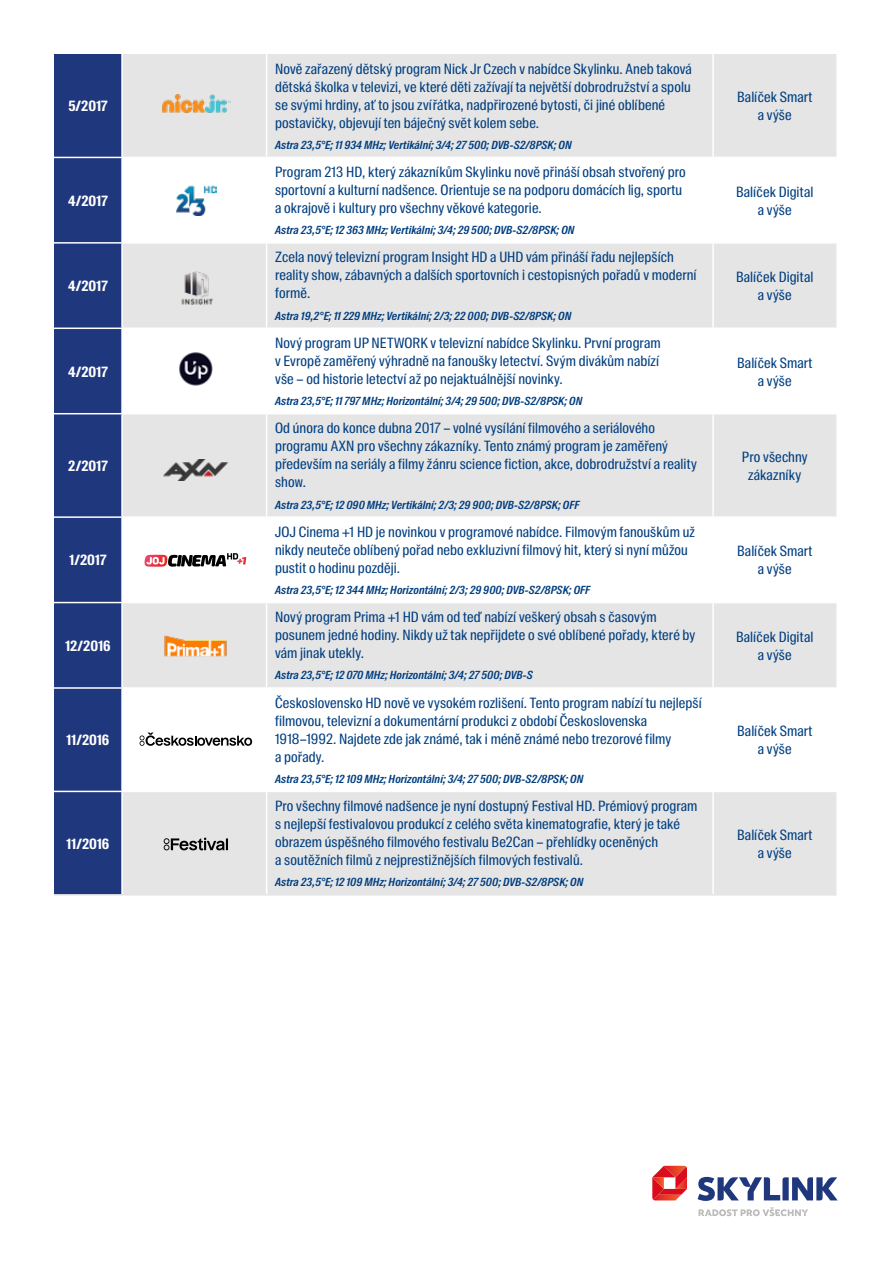
<style>
.page{position:relative;width:893px;height:1263px;background:#fff}
.page>*{position:absolute;margin:0;border:0;box-sizing:border-box;transform-origin:0 0}
.t1{font:14.25px/18px "Suisse Intl Cond";letter-spacing:.005em;color:#003e80;text-align:center}
.t2{font:700 14.25px "Suisse Intl Cond";letter-spacing:.005em;color:#fff}
.t3{font:italic 600 11.25px "Suisse Intl Cond";letter-spacing:.01em;color:#003e80}
</style>
<div class="page">
<div style="left:54px;top:54px;width:67px;height:840px;background:#1f377d"></div>
<div style="left:123px;top:54px;width:713px;height:840px;background:#e5e5e5"></div>
<svg style="left:123px;top:158px;width:713px;height:633px"></svg>
<hr style="left:266px;top:54px;width:1px;height:103px;background:#fff">
<hr style="left:712px;top:54px;width:2px;height:103px;background:#fff">
<hr style="left:266px;top:158px;width:1px;height:84px;background:#fff">
<hr style="left:712px;top:158px;width:2px;height:84px;background:#fff">
<hr style="left:266px;top:244px;width:1px;height:83px;background:#fff">
<hr style="left:712px;top:244px;width:2px;height:83px;background:#fff">
<hr style="left:266px;top:329px;width:1px;height:84px;background:#fff">
<hr style="left:712px;top:329px;width:2px;height:84px;background:#fff">
<hr style="left:266px;top:414px;width:1px;height:102px;background:#fff">
<hr style="left:712px;top:414px;width:2px;height:102px;background:#fff">
<hr style="left:266px;top:518px;width:1px;height:84px;background:#fff">
<hr style="left:712px;top:518px;width:2px;height:84px;background:#fff">
<hr style="left:266px;top:603px;width:1px;height:84px;background:#fff">
<hr style="left:712px;top:603px;width:2px;height:84px;background:#fff">
<hr style="left:266px;top:689px;width:1px;height:102px;background:#fff">
<hr style="left:712px;top:689px;width:2px;height:102px;background:#fff">
<hr style="left:266px;top:792px;width:1px;height:102px;background:#fff">
<hr style="left:712px;top:792px;width:2px;height:102px;background:#fff">
<hr style="left:54px;top:157px;width:68px;height:1px;background:#fff">
<hr style="left:122px;top:157px;width:145px;height:1px;background:#fff">
<hr style="left:267px;top:157px;width:446px;height:1px;background:#fff">
<hr style="left:713px;top:157px;width:123px;height:1px;background:#fff">
<hr style="left:54px;top:242px;width:68px;height:2px;background:#fff">
<hr style="left:122px;top:242px;width:145px;height:2px;background:#fff">
<hr style="left:267px;top:242px;width:446px;height:2px;background:#fff">
<hr style="left:713px;top:242px;width:123px;height:2px;background:#fff">
<hr style="left:54px;top:327px;width:68px;height:2px;background:#fff">
<hr style="left:122px;top:327px;width:145px;height:2px;background:#fff">
<hr style="left:267px;top:327px;width:446px;height:2px;background:#fff">
<hr style="left:713px;top:327px;width:123px;height:2px;background:#fff">
<hr style="left:54px;top:413px;width:68px;height:1px;background:#fff">
<hr style="left:122px;top:413px;width:145px;height:1px;background:#fff">
<hr style="left:267px;top:413px;width:446px;height:1px;background:#fff">
<hr style="left:713px;top:413px;width:123px;height:1px;background:#fff">
<hr style="left:54px;top:516px;width:68px;height:2px;background:#fff">
<hr style="left:122px;top:516px;width:145px;height:2px;background:#fff">
<hr style="left:267px;top:516px;width:446px;height:2px;background:#fff">
<hr style="left:713px;top:516px;width:123px;height:2px;background:#fff">
<hr style="left:54px;top:602px;width:68px;height:1px;background:#fff">
<hr style="left:122px;top:602px;width:145px;height:1px;background:#fff">
<hr style="left:267px;top:602px;width:446px;height:1px;background:#fff">
<hr style="left:713px;top:602px;width:123px;height:1px;background:#fff">
<hr style="left:54px;top:687px;width:68px;height:2px;background:#fff">
<hr style="left:122px;top:687px;width:145px;height:2px;background:#fff">
<hr style="left:267px;top:687px;width:446px;height:2px;background:#fff">
<hr style="left:713px;top:687px;width:123px;height:2px;background:#fff">
<hr style="left:54px;top:791px;width:68px;height:1px;background:#fff">
<hr style="left:122px;top:791px;width:145px;height:1px;background:#fff">
<hr style="left:267px;top:791px;width:446px;height:1px;background:#fff">
<hr style="left:713px;top:791px;width:123px;height:1px;background:#fff">
<hr style="left:54px;top:894px;width:68px;height:1px;background:#e5e5e5">
<hr style="left:122px;top:894px;width:145px;height:1px;background:#e5e5e5">
<hr style="left:267px;top:894px;width:446px;height:1px;background:#e5e5e5">
<hr style="left:713px;top:894px;width:123px;height:1px;background:#e5e5e5">
<svg style="left:698px;top:1177px;width:140px;height:24px"></svg>
<svg style="left:652px;top:1166px;width:35px;height:34px"></svg>
<svg style="left:699px;top:1207px;width:109px;height:9px"></svg>
<svg style="left:144px;top:553px;width:102px;height:14px"></svg>
<svg style="left:164px;top:838px;width:64px;height:12px"></svg>
<svg style="left:140px;top:732px;width:112px;height:14px"></svg>
<img style="left:164px;top:459px;width:64px;height:21px">
<img style="left:162px;top:634px;width:67px;height:25px">
<img style="left:176px;top:349px;width:40px;height:40px">
<img style="left:161px;top:94px;width:71px;height:20px">
<img style="left:176px;top:182px;width:41px;height:33px">
<img style="left:162px;top:267px;width:69px;height:39px">
<p class="t2" style="left:68px;top:98px;width:41px">5/2017</p>
<p class="t2" style="left:68px;top:192px;width:41px">4/2017</p>
<p class="t2" style="left:68px;top:278px;width:41px">4/2017</p>
<p class="t2" style="left:68px;top:363px;width:41px">4/2017</p>
<p class="t2" style="left:68px;top:458px;width:41px">2/2017</p>
<p class="t2" style="left:70px;top:552px;width:38px">1/2017</p>
<p class="t2" style="left:65px;top:637px;width:47px">12/2016</p>
<p class="t2" style="left:67px;top:732px;width:44px">11/2016</p>
<p class="t2" style="left:67px;top:835px;width:44px">11/2016</p>
<p class="t1" style="left:275px;top:60px;width:418px;text-align:left">Nově zařazený dětský program Nick Jr Czech v nabídce Skylinku. Aneb taková dětská školka v televizi, ve které děti zažívají ta největší dobrodružství a spolu se svými hrdiny, ať to jsou zvířátka, nadpřirozené bytosti, či jiné oblíbené postavičky, objevují ten báječný svět kolem sebe.</p>
<p class="t3" style="left:275px;top:138px;width:298px">Astra 23,5°E; 11 934 MHz; Vertikální; 3/4; 27 500; DVB-S2/8PSK; ON</p>
<p class="t1" style="left:275px;top:163px;width:412px;text-align:left">Program 213 HD, který zákazníkům Skylinku nově přináší obsah stvořený pro sportovní a kulturní nadšence. Orientuje se na podporu domácích lig, sportu a okrajově i kultury pro všechny věkové kategorie.</p>
<p class="t3" style="left:275px;top:224px;width:301px">Astra 23,5°E; 12 363 MHz; Vertikální; 3/4; 29 500; DVB-S2/8PSK; ON</p>
<p class="t1" style="left:275px;top:248px;width:423px;text-align:left">Zcela nový televizní program Insight HD a UHD vám přináší řadu nejlepších reality show, zábavných a dalších sportovních i cestopisných pořadů v moderní formě.</p>
<p class="t3" style="left:275px;top:309px;width:298px">Astra 19,2°E; 11 229 MHz; Vertikální; 2/3; 22 000; DVB-S2/8PSK; ON</p>
<p class="t1" style="left:275px;top:334px;width:387px;text-align:justify">Nový program UP NETWORK v televizní nabídce Skylinku. První program v Evropě zaměřený výhradně na fanoušky letectví. Svým divákům nabízí vše – od historie letectví až po nejaktuálnější novinky.</p>
<p class="t3" style="left:275px;top:395px;width:309px">Astra 23,5°E; 11 797 MHz; Horizontální; 3/4; 29 500; DVB-S2/8PSK; ON</p>
<p class="t1" style="left:275px;top:419px;width:423px;text-align:left">Od února do konce dubna 2017 – volné vysílání filmového a seriálového programu AXN pro všechny zákazníky. Tento známý program je zaměřený především na seriály a filmy žánru science fiction, akce, dobrodružství a reality show.</p>
<p class="t3" style="left:275px;top:498px;width:306px">Astra 23,5°E; 12 090 MHz; Vertikální; 2/3; 29 900; DVB-S2/8PSK; OFF</p>
<p class="t1" style="left:275px;top:523px;width:421px;text-align:left">JOJ Cinema +1 HD je novinkou v programové nabídce. Filmovým fanouškům už nikdy neuteče oblíbený pořad nebo exkluzivní filmový hit, který si nyní můžou pustit o hodinu později.</p>
<p class="t3" style="left:275px;top:583px;width:316px">Astra 23,5°E; 12 344 MHz; Horizontální; 2/3; 29 900; DVB-S2/8PSK; OFF</p>
<p class="t1" style="left:275px;top:608px;width:422px;text-align:left">Nový program Prima +1 HD vám od teď nabízí veškerý obsah s časovým posunem jedné hodiny. Nikdy už tak nepřijdete o své oblíbené pořady, které by vám jinak utekly.</p>
<p class="t3" style="left:275px;top:669px;width:259px">Astra 23,5°E; 12 070 MHz; Horizontální; 3/4; 27 500; DVB-S</p>
<p class="t1" style="left:275px;top:693px;width:428px;text-align:left">Československo HD nově ve vysokém rozlišení. Tento program nabízí tu nejlepší filmovou, televizní a dokumentární produkci z období Československa 1918–1992. Najdete zde jak známé, tak i méně známé nebo trezorové filmy<br>a pořady.</p>
<p class="t3" style="left:275px;top:772px;width:310px">Astra 23,5°E; 12 109 MHz; Horizontální; 3/4; 27 500; DVB-S2/8PSK; ON</p>
<p class="t1" style="left:275px;top:797px;width:424px;text-align:left">Pro všechny filmové nadšence je nyní dostupný Festival HD. Prémiový program s nejlepší festivalovou produkcí z celého světa kinematografie, který je také obrazem úspěšného filmového festivalu Be2Can – přehlídky oceněných<br>a soutěžních filmů z nejprestižnějších filmových festivalů.</p>
<p class="t3" style="left:275px;top:876px;width:310px">Astra 23,5°E; 12 109 MHz; Horizontální; 3/4; 27 500; DVB-S2/8PSK; ON</p>
<p class="t1" style="left:737px;top:88px;width:77px">Balíček Smart a výše</p>
<p class="t1" style="left:736px;top:183px;width:79px">Balíček Digital a výše</p>
<p class="t1" style="left:736px;top:268px;width:79px">Balíček Digital a výše</p>
<p class="t1" style="left:737px;top:353px;width:77px">Balíček Smart a výše</p>
<p class="t1" style="left:742px;top:448px;width:67px">Pro všechny zákazníky</p>
<p class="t1" style="left:737px;top:542px;width:77px">Balíček Smart a výše</p>
<p class="t1" style="left:736px;top:628px;width:79px">Balíček Digital a výše</p>
<p class="t1" style="left:737px;top:722px;width:77px">Balíček Smart a výše</p>
<p class="t1" style="left:737px;top:826px;width:77px">Balíček Smart a výše</p>
</div>
